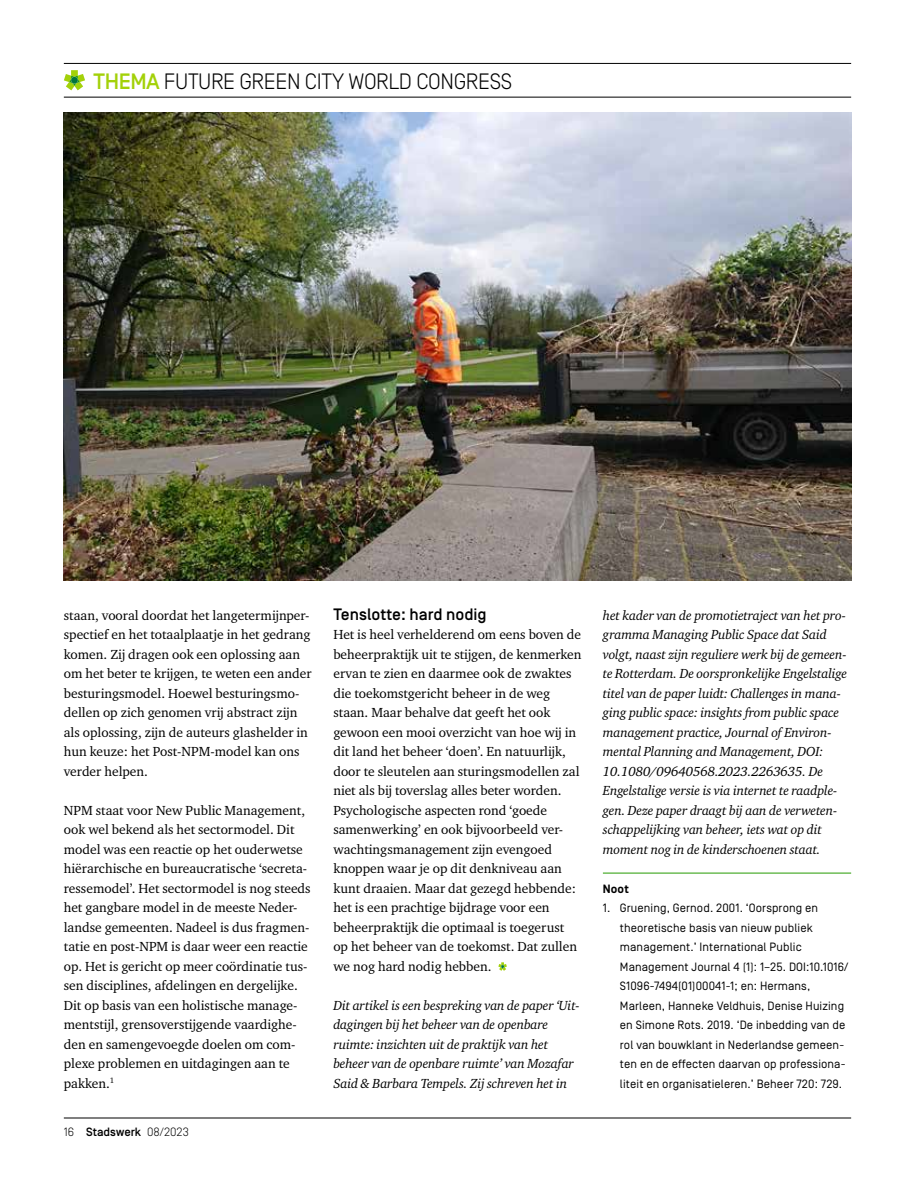
<style>
.page{position:relative;width:915px;height:1191px;background:#fff}
.page>*{position:absolute;margin:0;border:0;box-sizing:border-box;transform-origin:0 0}
.t1{font:300 22.2px "Simplon BP";letter-spacing:-.02em;color:#000}
.t2{font:500 16.5px "Simplon BP";color:#000}
.t3{font:13.5px/19.5px "Charter ITC Std";color:#000}
.t4{font:italic 13.5px/19.5px "Charter ITC Std";letter-spacing:-.01em;color:#000}
.t5{font:12px/19.5px "Simplon BP Regular";letter-spacing:.01em;color:#000}
.t6{font:300 12px "Simplon BP";color:#000}
.t7{font:700 12px "Simplon BP";color:#000}
.s1{font-weight:500;color:#a3d109}
.s2{font-weight:500}
</style>
<div class="page">
<hr style="left:64px;top:1117px;width:786px;height:1px;background:#000">
<hr style="left:64px;top:97px;width:786px;height:1px;background:#000">
<hr style="left:64px;top:63px;width:786px;height:1px;background:#000">
<svg style="left:498px;top:962px;width:8px;height:8px"></svg>
<hr style="left:602px;top:872px;width:248px;height:1px;background:#259a00">
<svg style="left:64px;top:70px;width:21px;height:20px"></svg>
<img style="left:64px;top:112px;width:786px;height:468px">
<h1 class="t1" style="left:94px;top:68px;width:420px"><span class="s1">THEMA</span> FUTURE GREEN CITY WORLD CONGRESS</h1>
<p class="t3" style="left:64px;top:605px;width:249px">staan, vooral doordat het langetermijnper&shy;spectief en het totaalplaatje in het gedrang komen. Zij dragen ook een oplossing aan om het beter te krijgen, te weten een ander besturingsmodel. Hoewel besturingsmo&shy;dellen op zich genomen vrij abstract zijn als oplossing, zijn de auteurs glashelder in hun keuze: het Post-NPM-model kan ons verder helpen.</p>
<p class="t3" style="left:64px;top:800px;width:248px">NPM staat voor New Public Management, ook wel bekend als het sectormodel. Dit model was een reactie op het ouderwetse hiërarchische en bureaucratische ‘secreta&shy;ressemodel’. Het sectormodel is nog steeds het gangbare model in de meeste Neder&shy;landse gemeenten. Nadeel is dus fragmen&shy;tatie en post-NPM is daar weer een reactie op. Het is gericht op meer coördinatie tus&shy;sen disciplines, afdelingen en dergelijke.<br>Dit op basis van een holistische manage&shy;mentstijl, grensoverstijgende vaardighe&shy;den en samengevoegde doelen om com&shy;plexe problemen en uitdagingen aan te pakken.<sup>1</sup></p>
<p class="t6" style="left:64px;top:1125px;width:126px">16 <span class="s2">Stadswerk</span> 08/2023</p>
<p class="t2" style="left:333px;top:604px;width:155px">Tenslotte: hard nodig</p>
<p class="t3" style="left:333px;top:624px;width:250px">Het is heel verhelderend om eens boven de beheerpraktijk uit te stijgen, de kenmerken ervan te zien en daarmee ook de zwaktes die toekomstgericht beheer in de weg staan. Maar behalve dat geeft het ook gewoon een mooi overzicht van hoe wij in dit land het beheer ‘doen’. En natuurlijk, door te sleutelen aan sturingsmodellen zal niet als bij toverslag alles beter worden.<br>Psychologische aspecten rond ‘goede samenwerking’ en ook bijvoorbeeld ver&shy;wachtingsmanagement zijn evengoed knoppen waar je op dit denkniveau aan kunt draaien. Maar dat gezegd hebbende: het is een prachtige bijdrage voor een beheerpraktijk die optimaal is toegerust op het beheer van de toekomst. Dat zullen we nog hard nodig hebben.</p>
<p class="t4" style="left:333px;top:995px;width:248px">Dit artikel is een bespreking van de paper ‘Uit&shy;dagingen bij het beheer van de openbare ruimte: inzichten uit de praktijk van het beheer van de openbare ruimte’ van Mozafar Said &amp; Barbara Tempels. Zij schreven het in</p>
<p class="t4" style="left:602px;top:605px;width:246px">het kader van de promotietraject van het pro&shy;gramma Managing Public Space dat Said volgt, naast zijn reguliere werk bij de gemeen&shy;te Rotterdam. De oorspronkelijke Engelstalige titel van de paper luidt: Challenges in mana&shy;ging public space: insights from public space management practice, Journal of Environ&shy;mental Planning and Management, DOI:<br>10.1080/09640568.2023.2263635. De Engelstalige versie is via internet te raadple&shy;gen. Deze paper draagt bij aan de verweten&shy;schappelijking van beheer, iets wat op dit moment nog in de kinderschoenen staat.</p>
<p class="t7" style="left:602px;top:881px;width:27px">Noot</p>
<p class="t5" style="left:619px;top:898px;width:230px;text-indent:-17px">1. Gruening, Gernod. 2001. ‘Oorsprong en theoretische basis van nieuw publiek management.’ International Public Management Journal 4 (1): 1–25. DOI:10.1016/ S1096-7494(01)00041-1; en: Hermans, Marleen, Hanneke Veldhuis, Denise Huizing en Simone Rots. 2019. ‘De inbedding van de rol van bouwklant in Nederlandse gemeen&shy;ten en de effecten daarvan op professiona&shy;liteit en organisatieleren.’ Beheer 720: 729.</p>
</div>
